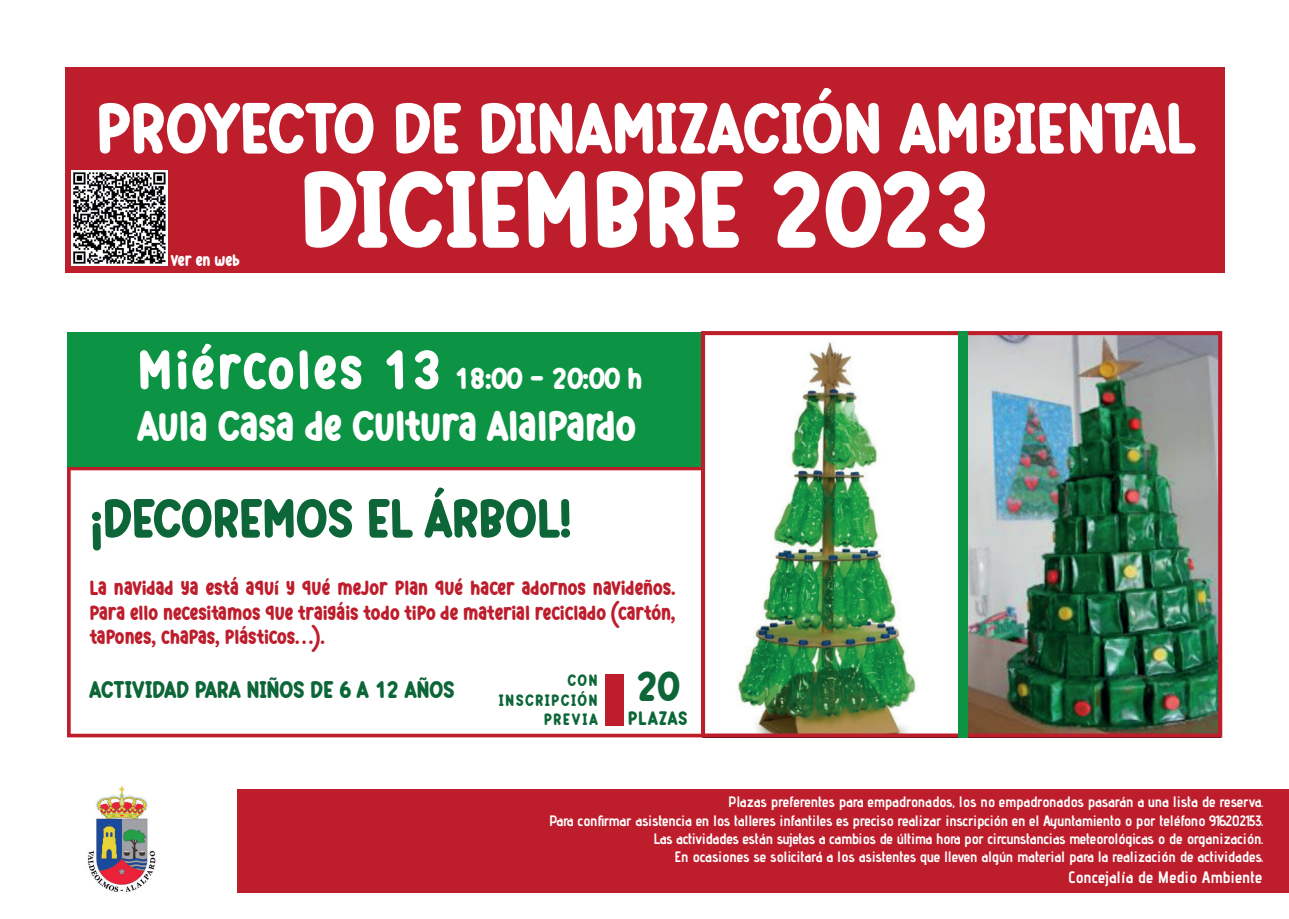
<style>
.page{position:relative;width:1289px;height:919px;background:#fff}
.page>*{position:absolute;margin:0;border:0;box-sizing:border-box;transform-origin:0 0}
.t1{font:109.5px "Best School";color:#fff}
.t2{font:72.3px "Best School";color:#fff}
.t3{font:55.2px "Best School";color:#0c6638}
.t4{font:42.9px "Best School";color:#fff}
.t5{font:42px "Best School";color:#0c6638}
.t6{font:30.3px "Best School";color:#fff}
.t7{font:24px "Best School";color:#0c6638}
.t8{font:20.55px/24.6px "Best School";color:#be1d2c;text-align:justify}
.t9{font:19.5px "Best School";letter-spacing:.06em;color:#0c6638}
.t10{font:700 16.5px "Advent Pro";color:#fff}
.t11{font:16.5px/19.5px "Best School";letter-spacing:.1em;color:#0c6638;text-align:right}
.t12{font:16.5px "Best School";color:#fff}
.t13{font:700 15px/18px "Advent Pro";letter-spacing:-.015em;color:#fff;text-align:right}
.s1{font-size:55.95px}
</style>
<div class="page">
<svg style="left:67px;top:466px;width:634px;height:271px"></svg>
<div style="left:65px;top:67px;width:1159px;height:206px;background:#be1d2c"></div>
<div style="left:237px;top:788px;width:1051px;height:104px;background:#be1d2c"></div>
<img style="left:87px;top:786px;width:69px;height:104px">
<div style="left:67px;top:332px;width:637px;height:134px;background:#0d9344"></div>
<div style="left:605px;top:674px;width:19px;height:51px;background:#be1d2c"></div>
<img style="left:72px;top:170px;width:95px;height:95px">
<img style="left:701px;top:331px;width:521px;height:406px">
<div style="left:958px;top:331px;width:9px;height:406px;background:#0d9344"></div>
<h2 class="t2" style="left:97px;top:85px;width:1099px">PROYECTO DE DINAMIZACIÓN AMBIENTAL</h2>
<h1 class="t1" style="left:301px;top:144px;width:690px">DICIEMBRE 2023</h1>
<p class="t12" style="left:171px;top:250px;width:70px">ver en web</p>
<h3 class="t6" style="left:138px;top:360px;width:505px"><span class="s1">Miércoles 13</span> 18:00 - 20:00 h</h3>
<h3 class="t4" style="left:138px;top:400px;width:499px">Aula Casa de Cultura Alalpardo</h3>
<h3 class="t3" style="left:90px;top:485px;width:483px">¡DECOREMOS EL ÁRBOL!</h3>
<h3 class="t8" style="left:90px;top:577px;width:587px">La navidad ya está aquí y qué mejor plan qué hacer adornos navideños.<br>Para ello necesitamos que traigáis todo tipo de material reciclado (cartón, tapones, chapas, plásticos…).</h3>
<h3 class="t7" style="left:90px;top:675px;width:366px">ACTIVIDAD PARA NIÑOS DE 6 A 12 AÑOS</h3>
<h3 class="t5" style="left:637px;top:661px;width:44px">20</h3>
<h3 class="t9" style="left:628px;top:706px;width:61px">PLAZAS</h3>
<p class="t11" style="left:499px;top:672px;width:101px">CON<br>INSCRIPCIÓN<br>PREVIA</p>
<p class="t13" style="left:549px;top:793px;width:715px">Plazas preferentes para empadronados, los no empadronados pasarán a una lista de reserva.<br>Para confirmar asistencia en los talleres infantiles es preciso realizar inscripción en el Ayuntamiento o por teléfono 916202153.<br>Las actividades están sujetas a cambios de última hora por circunstancias meteorológicas o de organización.<br>En ocasiones se solicitará a los asistentes que lleven algún material para la realización de actividades.</p>
<p class="t10" style="left:1068px;top:867px;width:195px">Concejalía de Medio Ambiente</p>
</div>
